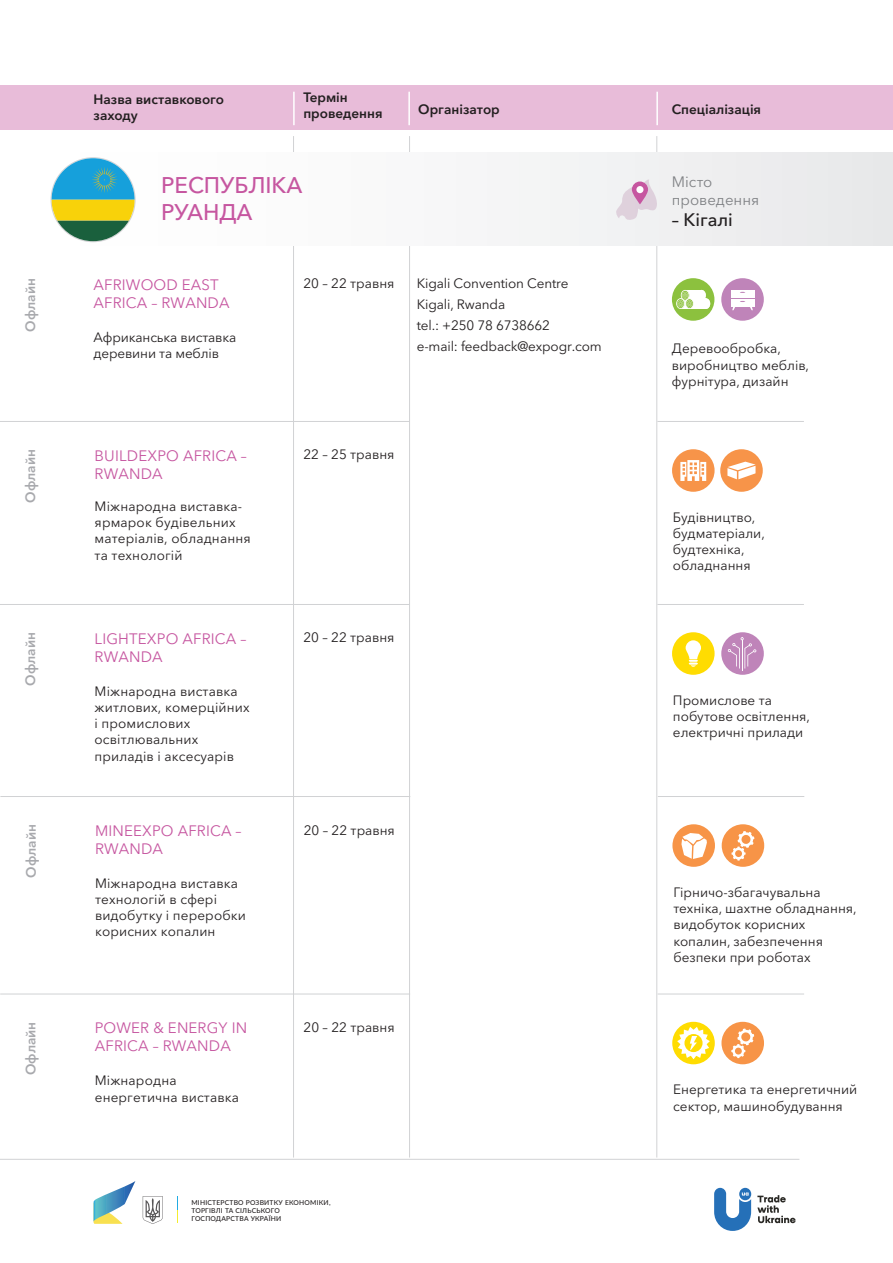
<style>
.page{position:relative;width:893px;height:1263px;background:#fff}
.page>*{position:absolute;margin:0;border:0;box-sizing:border-box;transform-origin:0 0}
.t1{font:500 22.5px/27px "Avenir Next Cyr";color:#c656a0}
.t2{font:500 18px "Avenir Next Cyr";color:#231f20}
.t3{font:15px/18px "Avenir Next Cyr";letter-spacing:.01em;color:#c656a0}
.t4{font:15px/18px "Avenir Next Cyr";color:#808285}
.t5{font:13.5px/16.2px "Avenir Next Cyr";color:#231f20}
.t6{font:600 13.5px/16.2px "Avenir Next Cyr";color:#231f20}
.t7{font:600 13.5px "Avenir Next Cyr";color:#a8a9ad}
.t8{font:500 6.75px/8.1px "Lato";letter-spacing:.03em;color:#231f20}
</style>
<div class="page">
<div style="left:672px;top:1022px;width:43px;height:42px;background:#ffdc01;border-radius:50%"></div>
<svg style="left:677px;top:1027px;width:33px;height:32px"></svg>
<div style="left:672px;top:824px;width:43px;height:43px;background:#f79447;border-radius:50%"></div>
<svg style="left:681px;top:833px;width:26px;height:26px"></svg>
<div style="left:722px;top:824px;width:42px;height:43px;background:#f79447;border-radius:50%"></div>
<svg style="left:731px;top:831px;width:23px;height:29px"></svg>
<div style="left:721px;top:1022px;width:43px;height:42px;background:#f79447;border-radius:50%"></div>
<svg style="left:731px;top:1028px;width:23px;height:30px"></svg>
<div style="left:672px;top:278px;width:42px;height:43px;background:#8cc13e;border-radius:50%"></div>
<svg style="left:676px;top:290px;width:34px;height:19px"></svg>
<div style="left:721px;top:632px;width:43px;height:43px;background:#bf84b9;border-radius:50%"></div>
<hr style="left:742px;top:638px;width:1px;height:33px;background:#fff">
<svg style="left:728px;top:637px;width:28px;height:31px"></svg>
<hr style="left:293px;top:136px;width:1px;height:1021px;background:#d1d2d4">
<hr style="left:656px;top:136px;width:1px;height:1021px;background:#d1d2d4">
<hr style="left:409px;top:136px;width:1px;height:1021px;background:#d1d2d4">
<div style="left:0;top:152px;width:893px;height:94px;background:linear-gradient(to right,#fff,#e9eaeb)"></div>
<div style="left:0;top:85px;width:893px;height:44px;background:#e8bcd9"></div>
<hr style="left:293px;top:92px;width:2px;height:33px;background:#fff">
<hr style="left:408px;top:92px;width:2px;height:33px;background:#fff">
<hr style="left:656px;top:92px;width:2px;height:33px;background:#fff">
<svg style="left:757px;top:1195px;width:38px;height:28px"></svg>
<svg style="left:714px;top:1188px;width:37px;height:43px"></svg>
<svg style="left:94px;top:1181px;width:42px;height:43px"></svg>
<svg style="left:143px;top:1196px;width:20px;height:28px"></svg>
<svg style="left:177px;top:1197px;width:1px;height:25px"></svg>
<hr style="left:0;top:1159px;width:799px;height:1px;background:#d1d2d4">
<svg style="left:615px;top:179px;width:42px;height:41px"></svg>
<svg style="left:632px;top:182px;width:16px;height:22px"></svg>
<div style="left:636px;top:186px;width:7px;height:7px;background:#fff;border-radius:50%"></div>
<svg style="left:51px;top:157px;width:85px;height:85px"></svg>
<div style="left:721px;top:278px;width:43px;height:43px;background:#bf84b9;border-radius:50%"></div>
<div style="left:731px;top:299px;width:23px;height:8px;background:#fff"></div>
<div style="left:731px;top:290px;width:23px;height:8px;background:#fff"></div>
<svg style="left:732px;top:301px;width:21px;height:9px"></svg>
<hr style="left:657px;top:421px;width:147px;height:1px;background:#d1d2d4">
<hr style="left:657px;top:604px;width:147px;height:1px;background:#d1d2d4">
<hr style="left:658px;top:796px;width:146px;height:1px;background:#d1d2d4">
<hr style="left:658px;top:994px;width:146px;height:1px;background:#d1d2d4">
<hr style="left:0;top:421px;width:410px;height:1px;background:#d1d2d4">
<hr style="left:0;top:604px;width:410px;height:1px;background:#d1d2d4">
<hr style="left:0;top:796px;width:410px;height:1px;background:#d1d2d4">
<hr style="left:0;top:994px;width:410px;height:1px;background:#d1d2d4">
<div style="left:720px;top:449px;width:43px;height:43px;background:#f79449;border-radius:50%"></div>
<svg style="left:727px;top:462px;width:28px;height:17px"></svg>
<div style="left:672px;top:449px;width:43px;height:43px;background:#f79449;border-radius:50%"></div>
<svg style="left:680px;top:460px;width:26px;height:21px"></svg>
<div style="left:672px;top:632px;width:43px;height:43px;background:#ffdc01;border-radius:50%"></div>
<svg style="left:686px;top:640px;width:15px;height:27px"></svg>
<p class="t7" style="left:22px;top:332px;width:55px;rotate:-90deg">Офлайн</p>
<p class="t7" style="left:22px;top:503px;width:55px;rotate:-90deg">Офлайн</p>
<p class="t7" style="left:22px;top:686px;width:55px;rotate:-90deg">Офлайн</p>
<p class="t7" style="left:23px;top:878px;width:55px;rotate:-90deg">Офлайн</p>
<p class="t7" style="left:23px;top:1075px;width:55px;rotate:-90deg">Офлайн</p>
<p class="t6" style="left:94px;top:91px;width:132px">Назва виставкового заходу</p>
<p class="t6" style="left:303px;top:89px;width:81px">Термін проведення</p>
<p class="t6" style="left:418px;top:101px;width:83px">Організатор</p>
<p class="t6" style="left:672px;top:101px;width:91px">Спеціалізація</p>
<h1 class="t1" style="left:161px;top:172px;width:143px">РЕСПУБЛІКА<br>РУАНДА</h1>
<p class="t3" style="left:94px;top:275px;width:138px">AFRIWOOD EAST<br>AFRICA – RWANDA</p>
<p class="t5" style="left:94px;top:329px;width:144px">Африканська виставка деревини та меблів</p>
<p class="t5" style="left:303px;top:276px;width:93px">20 – 22 травня</p>
<p class="t5" style="left:417px;top:273px;width:187px;line-height:21px">Kigali Convention Centre<br>Kigali, Rwanda<br>tel.: +250 78 6738662<br>e-mail: feedback@expogr.com</p>
<p class="t3" style="left:95px;top:446px;width:154px">BUILDEXPO AFRICA –<br>RWANDA</p>
<p class="t5" style="left:95px;top:498px;width:158px">Міжнародна виставка&shy;ярмарок будівельних матеріалів, обладнання та технологій</p>
<p class="t3" style="left:95px;top:629px;width:153px">LIGHTEXPO AFRICA –<br>RWANDA</p>
<p class="t5" style="left:95px;top:683px;width:157px">Міжнародна виставка житлових, комерційних і промислових освітлювальних приладів і аксесуарів</p>
<p class="t3" style="left:95px;top:821px;width:148px">MINEEXPO AFRICA –<br>RWANDA</p>
<p class="t5" style="left:95px;top:875px;width:153px">Міжнародна виставка технологій в сфері видобутку і переробки корисних копалин</p>
<p class="t3" style="left:95px;top:1019px;width:154px">POWER &amp; ENERGY IN<br>AFRICA – RWANDA</p>
<p class="t5" style="left:95px;top:1072px;width:146px">Міжнародна енергетична виставка</p>
<p class="t5" style="left:303px;top:447px;width:93px">22 – 25 травня</p>
<p class="t5" style="left:303px;top:630px;width:93px">20 – 22 травня</p>
<p class="t5" style="left:304px;top:822px;width:93px">20 – 22 травня</p>
<p class="t5" style="left:304px;top:1019px;width:93px">20 – 22 травня</p>
<p class="t8" style="left:191px;top:1198px;width:141px">МІНІСТЕРСТВО РОЗВИТКУ ЕКОНОМІКИ,<br>ТОРГІВЛІ ТА СІЛЬСЬКОГО<br>ГОСПОДАРСТВА УКРАЇНИ</p>
<p class="t4" style="left:672px;top:172px;width:89px">Місто проведення</p>
<h2 class="t2" style="left:672px;top:209px;width:63px">– Кігалі</h2>
<p class="t5" style="left:672px;top:341px;width:139px">Деревообробка, виробництво меблів, фурнітура, дизайн</p>
<p class="t5" style="left:673px;top:509px;width:93px">Будівництво, будматеріали, будтехніка, обладнання</p>
<p class="t5" style="left:673px;top:692px;width:139px">Промислове та побутове освітлення, електричні прилади</p>
<p class="t5" style="left:673px;top:884px;width:185px">Гірничо-збагачувальна техніка, шахтне обладнання, видобуток корисних копалин, забезпечення безпеки при роботах</p>
<p class="t5" style="left:673px;top:1082px;width:186px">Енергетика та енергетичний сектор, машинобудування</p>
</div>
